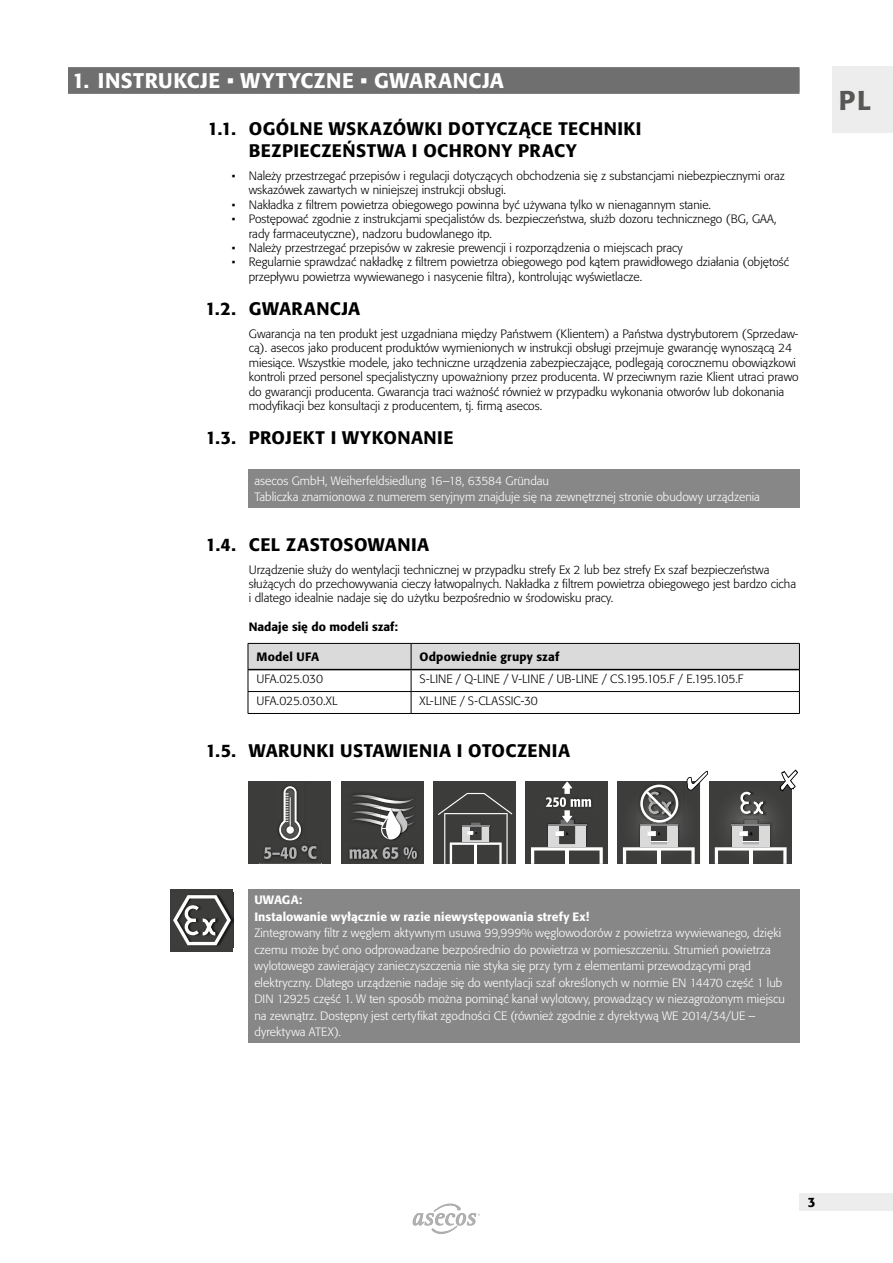
<style>
.page{position:relative;width:893px;height:1263px;background:#fff}
.page>*{position:absolute;margin:0;border:0;box-sizing:border-box;transform-origin:0 0}
.t1{font:500 27px "Formata Pro";color:#575756}
.t2{font:500 21px "Formata Pro";letter-spacing:.025em;color:#fff}
.t3{font:500 18px/21.6px "Formata Pro";letter-spacing:.025em;color:#000}
.t4{font:500 13.5px "Formata Pro";color:#000}
.t5{font:300 12px/14.4px "Formata Pro";color:#000}
.t6{font:300 12px/16.5px "Formata Pro";color:#fff}
.t7{font:500 12px/16.5px "Formata Pro";letter-spacing:.005em;color:#fff}
.t8{font:500 12px "Formata Pro";letter-spacing:.01em;color:#000}
</style>
<div class="page">
<div style="left:799px;top:1194px;width:94px;height:17px;background:#ededed"></div>
<svg style="left:413px;top:1204px;width:67px;height:29px"></svg>
<div style="left:832px;top:67px;width:61px;height:66px;background:#ededed"></div>
<div style="left:68px;top:67px;width:731px;height:26px;background:#7f7e7e"></div>
<div style="left:68px;top:68px;width:731px;height:26px;background:#706f6f"></div>
<div style="left:248px;top:469px;width:551px;height:39px;background:#878787"></div>
<svg style="left:248px;top:643px;width:552px;height:70px"></svg>
<hr style="left:248px;top:713px;width:163px;height:1px;background:#000">
<hr style="left:411px;top:713px;width:389px;height:1px;background:#000">
<hr style="left:248px;top:669px;width:163px;height:1px;background:#000">
<hr style="left:411px;top:669px;width:388px;height:1px;background:#000">
<div style="left:248px;top:781px;width:82px;height:83px;background:#3c3c3b"></div>
<img style="left:259px;top:846px;width:62px;height:18px">
<svg style="left:264px;top:786px;width:52px;height:73px"></svg>
<div style="left:286px;top:826px;width:8px;height:8px;background:#fff;border-radius:50%"></div>
<div style="left:341px;top:781px;width:82px;height:83px;background:#3c3c3b"></div>
<img style="left:363px;top:846px;width:55px;height:14px">
<svg style="left:349px;top:847px;width:49px;height:12px"></svg>
<svg style="left:404px;top:847px;width:13px;height:12px"></svg>
<svg style="left:352px;top:795px;width:62px;height:44px"></svg>
<div style="left:434px;top:781px;width:82px;height:83px;background:#3c3c3b"></div>
<svg style="left:438px;top:793px;width:74px;height:71px"></svg>
<div style="left:526px;top:781px;width:82px;height:83px;background:#3c3c3b"></div>
<svg style="left:531px;top:782px;width:72px;height:82px"></svg>
<svg style="left:618px;top:770px;width:180px;height:94px"></svg>
<div style="left:248px;top:889px;width:551px;height:154px;background:#878787"></div>
<div style="left:171px;top:889px;width:62px;height:62px;background:#3c3c3b"></div>
<img style="left:187px;top:915px;width:46px;height:31px">
<svg style="left:173px;top:895px;width:58px;height:50px"></svg>
<h2 class="t2" style="left:72px;top:67px;width:433px">1. INSTRUKCJE • WYTYCZNE • GWARANCJA</h2>
<h3 class="t3" style="left:249px;top:118px;width:394px;text-indent:-41px">1.1. OGÓLNE WSKAZÓWKI DOTYCZĄCE TECHNIKI<br>BEZPIECZEŃSTWA I OCHRONY PRACY</h3>
<p class="t5" style="left:249px;top:169px;width:538px;text-indent:-17px">• Należy przestrzegać przepisów i regulacji dotyczących obchodzenia się z substancjami niebezpiecznymi oraz wskazówek zawartych w niniejszej instrukcji obsługi.</p>
<p class="t5" style="left:232px;top:197px;width:481px">• Nakładka z filtrem powietrza obiegowego powinna być używana tylko w nienagannym stanie.</p>
<p class="t5" style="left:249px;top:212px;width:529px;text-indent:-17px">• Postępować zgodnie z instrukcjami specjalistów ds. bezpieczeństwa, służb dozoru technicznego (BG, GAA, rady farmaceutyczne), nadzoru budowlanego itp.</p>
<p class="t5" style="left:232px;top:241px;width:452px">• Należy przestrzegać przepisów w zakresie prewencji i rozporządzenia o miejscach pracy</p>
<p class="t5" style="left:249px;top:255px;width:542px;text-indent:-17px">• Regularnie sprawdzać nakładkę z filtrem powietrza obiegowego pod kątem prawidłowego działania (objętość przepływu powietrza wywiewanego i nasycenie filtra), kontrolując wyświetlacze.</p>
<h3 class="t3" style="left:205px;top:298px;width:156px">1.2. GWARANCJA</h3>
<p class="t5" style="left:249px;top:327px;width:551px">Gwarancja na ten produkt jest uzgadniana między Państwem (Klientem) a Państwa dystrybutorem (Sprzedaw&shy;cą). asecos jako producent produktów wymienionych w instrukcji obsługi przejmuje gwarancję wynoszącą 24 miesiące. Wszystkie modele, jako techniczne urządzenia zabezpieczające, podlegają corocznemu obowiązkowi kontroli przed personel specjalistyczny upoważniony przez producenta. W przeciwnym razie Klient utraci prawo do gwarancji producenta. Gwarancja traci ważność również w przypadku wykonania otworów lub dokonania modyfikacji bez konsultacji z producentem, tj. firmą asecos.</p>
<h3 class="t3" style="left:206px;top:427px;width:249px">1.3. PROJEKT I WYKONANIE</h3>
<p class="t6" style="left:254px;top:472px;width:507px">asecos GmbH, Weiherfeldsiedlung 16–18, 63584 Gründau<br>Tabliczka znamionowa z numerem seryjnym znajduje się na zewnętrznej stronie obudowy urządzenia</p>
<h3 class="t3" style="left:206px;top:533px;width:225px">1.4. CEL ZASTOSOWANIA</h3>
<p class="t5" style="left:249px;top:562px;width:549px">Urządzenie służy do wentylacji technicznej w przypadku strefy Ex 2 lub bez strefy Ex szaf bezpieczeństwa służących do przechowywania cieczy łatwopalnych. Nakładka z filtrem powietrza obiegowego jest bardzo cicha i dlatego idealnie nadaje się do użytku bezpośrednio w środowisku pracy.</p>
<p class="t8" style="left:249px;top:619px;width:151px">Nadaje się do modeli szaf:</p>
<p class="t8" style="left:256px;top:649px;width:64px">Model UFA</p>
<p class="t8" style="left:420px;top:649px;width:141px">Odpowiednie grupy szaf</p>
<p class="t5" style="left:256px;top:672px;width:68px">UFA.025.030</p>
<p class="t5" style="left:420px;top:672px;width:325px">S-LINE / Q-LINE / V-LINE / UB-LINE / CS.195.105.F / E.195.105.F</p>
<p class="t5" style="left:256px;top:694px;width:83px">UFA.025.030.XL</p>
<p class="t5" style="left:420px;top:694px;width:120px">XL-LINE / S-CLASSIC-30</p>
<h3 class="t3" style="left:206px;top:739px;width:366px">1.5. WARUNKI USTAWIENIA I OTOCZENIA</h3>
<h1 class="t1" style="left:839px;top:83px;width:34px">PL</h1>
<p class="t7" style="left:254px;top:892px;width:336px">UWAGA:<br>Instalowanie wyłącznie w razie niewystępowania strefy Ex!</p>
<p class="t6" style="left:254px;top:925px;width:532px">Zintegrowany filtr z węglem aktywnym usuwa 99,999% węglowodorów z powietrza wywiewanego, dzięki czemu może być ono odprowadzane bezpośrednio do powietrza w pomieszczeniu. Strumień powietrza wylotowego zawierający zanieczyszczenia nie styka się przy tym z elementami przewodzącymi prąd elektryczny. Dlatego urządzenie nadaje się do wentylacji szaf określonych w normie EN 14470 część 1 lub DIN 12925 część 1. W ten sposób można pominąć kanał wylotowy, prowadzący w niezagrożonym miejscu na zewnątrz. Dostępny jest certyfikat zgodności CE (również zgodnie z dyrektywą WE 2014/34/UE – dyrektywa ATEX).</p>
<p class="t4" style="left:808px;top:1194px;width:9px">3</p>
</div>
